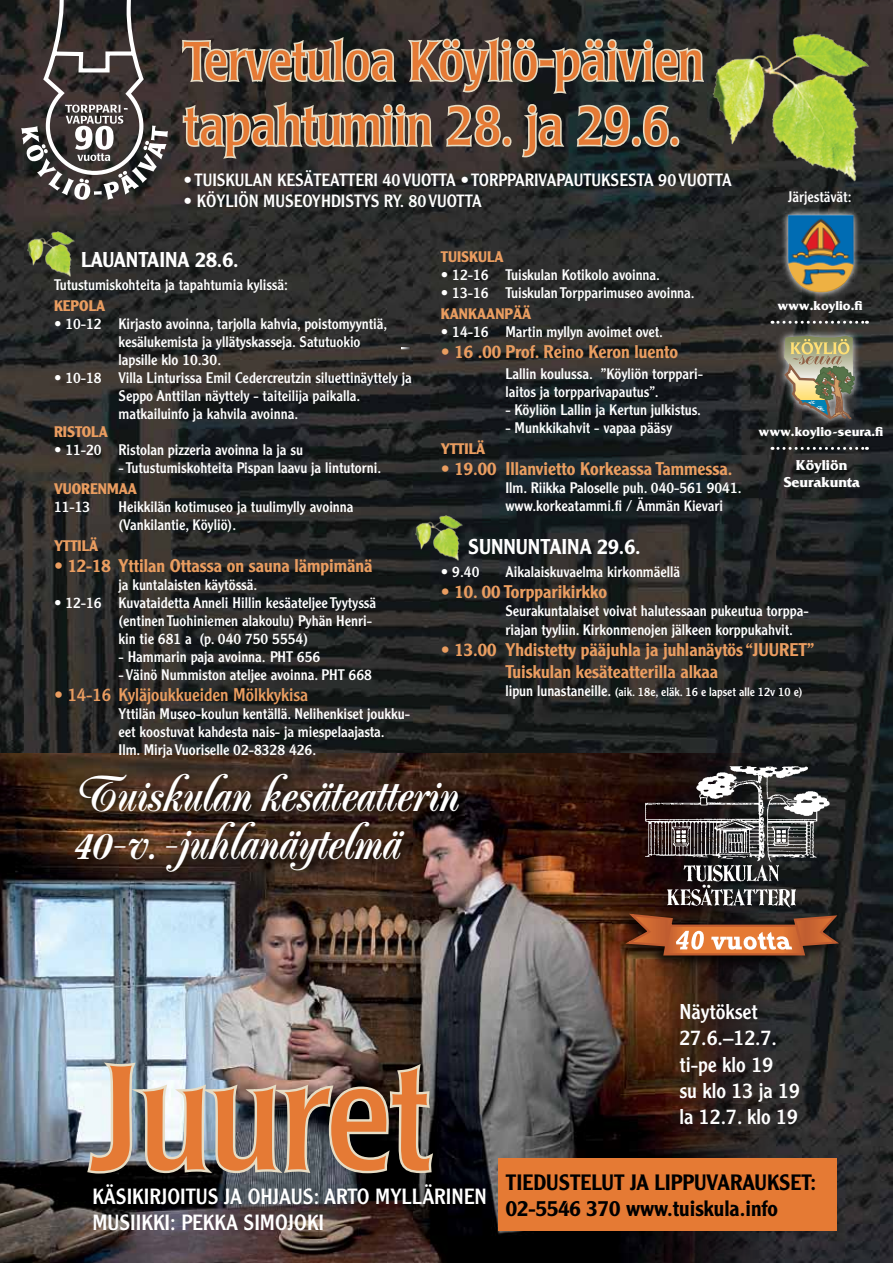
<style>
.page{position:relative;width:893px;height:1263px;background:#fff}
.page>*{position:absolute;margin:0;border:0;box-sizing:border-box;transform-origin:0 0}
.t1{font:condensed 147px "Poppl Laudatio";color:#e57a35}
.t2{font:condensed 54px/64.9px "Poppl Laudatio";color:#e57a35}
.t3{font:500 46.8px/48.4px "Poppl Exquisit";color:#fff}
.t4{font:500 21.75px/26.1px "Clearface Gothic LH";color:#000}
.t5{font:21.6px/25.8px "Clearface Gothic LH";color:#fff}
.t6{font:21px/26.1px "Clearface Gothic LH";color:#fff}
.t7{font:500 21px "Clearface Gothic LH";color:#fff}
.t8{font:500 18px/21.6px "Clearface Gothic LH";color:#ea9d60}
.t9{font:18px "Clearface Gothic LH";color:#ea9d60}
.t10{font:17.4px "Clearface Gothic LH";color:#fff}
.t11{font:15px/18px "Clearface Gothic LH";color:#fff}
.t12{font:700 15px "Clearface Gothic LH";color:#ea9d60}
.t13{font:700 15px/16.5px "Friz Quadrata";color:#fff;text-align:center}
.t14{font:700 13.5px "Friz Quadrata";color:#fff}
.t15{font:12px "Clearface Gothic LH";color:#fff}
.s1{font-size:15px}
</style>
<div class="page">
<img style="left:0;top:0;width:893px;height:1263px">
<svg style="left:181px;top:0;width:526px;height:161px;background:#55524c"></svg>
<div style="left:670px;top:136px;width:9px;height:11px;border:3px solid #e7ddc5;border-radius:50%"></div>
<img style="left:0;top:753px;width:772px;height:510px">
<img style="left:84px;top:1060px;width:352px;height:117px">
<div style="left:70px;top:768px;width:399px;height:114px;background:#000;opacity:.75"></div>
<img style="left:639px;top:763px;width:192px;height:147px">
<div style="left:611px;top:911px;width:227px;height:58px;background:#000;opacity:.75"></div>
<svg style="left:625px;top:914px;width:214px;height:42px;background:#9c5e3c"></svg>
<div style="left:499px;top:1159px;width:338px;height:72px;background:#e57a34"></div>
<svg style="left:401px;top:347px;width:9px;height:2px"></svg>
<svg style="left:21px;top:0;width:147px;height:200px;background:#534e4e"></svg>
<img style="left:696px;top:13px;width:190px;height:173px">
<img style="left:22px;top:226px;width:57px;height:51px">
<svg style="left:776px;top:328px;width:85px;height:98px;background:#393938"></svg>
<hr style="left:784px;top:336px;width:69px;height:1px;background:#7f8a57">
<hr style="left:784px;top:337px;width:69px;height:1px;background:#818b5a">
<hr style="left:784px;top:338px;width:69px;height:1px;background:#838d5c">
<img style="left:784px;top:339px;width:71px;height:81px">
<svg style="left:780px;top:207px;width:80px;height:93px;background:#3f4140"></svg>
<img style="left:788px;top:215px;width:66px;height:77px">
<img style="left:410px;top:509px;width:58px;height:52px">
<svg style="left:772px;top:321px;width:95px;height:3px"></svg>
<svg style="left:772px;top:447px;width:95px;height:3px"></svg>
<h2 class="t2" style="left:184px;top:30px;width:522px">Tervetuloa Köyliö-päivien tapahtumiin 28. ja 29.6.</h2>
<p class="t10" style="left:184px;top:169px;width:20px">• TUIS</p>
<p class="t10" style="left:226px;top:169px;width:20px">KULAN</p>
<p class="t10" style="left:277px;top:169px;width:19px">KESÄTEATTERI</p>
<p class="t10" style="left:382px;top:169px;width:39px">40 VUOTTA</p>
<p class="t10" style="left:460px;top:169px;width:114px">• TORPPARIVAPAUTU</p>
<p class="t10" style="left:601px;top:169px;width:19px">KSESTA</p>
<p class="t10" style="left:658px;top:169px;width:39px">90 VUOTTA</p>
<p class="t10" style="left:184px;top:190px;width:102px">• KÖYLIÖN MUSEOYH</p>
<p class="t10" style="left:331px;top:190px;width:19px">DISTYS</p>
<p class="t10" style="left:384px;top:190px;width:64px">RY. 80 VUOTTA</p>
<p class="t11" style="left:788px;top:187px;width:65px">Järjestävät:</p>
<h3 class="t7" style="left:81px;top:247px;width:159px">LAUANTAINA 28.6.</h3>
<p class="t11" style="left:54px;top:275px;width:236px">Tutustumiskohteita ja tapahtumia kylissä:</p>
<p class="t12" style="left:54px;top:297px;width:53px">KEPOLA</p>
<p class="t11" style="left:118px;top:314px;width:270px;text-indent:-64px">• 10-12 Kirjasto avoinna, tarjolla kahvia, poistomyyntiä, kesälukemista ja yllätyskasseja. Satutuokio lapsille klo 10.30.</p>
<p class="t11" style="left:54px;top:368px;width:359px">• 10-18 Villa Linturissa Emil Cedercreutzin siluettinäyttely ja<br>S</p>
<p class="t11" style="left:118px;top:386px;width:243px;text-indent:8px">eppo Anttilan näyttely - taiteilija paikalla. matkailuinfo ja kahvila avoinna.</p>
<p class="t12" style="left:54px;top:423px;width:55px">RISTOLA</p>
<p class="t11" style="left:54px;top:440px;width:250px">• 11-20 Ristolan pizzeria avoinna la ja su</p>
<p class="t11" style="left:118px;top:458px;width:264px">- Tutustumiskohteita Pispan laavu ja lintutorni.</p>
<p class="t12" style="left:54px;top:480px;width:84px">VUORENMAA</p>
<p class="t11" style="left:54px;top:497px;width:56px">11-13 H</p>
<p class="t11" style="left:118px;top:497px;width:237px;text-indent:9px">eikkilän kotimuseo ja tuulimylly avoinna (Vankilantie, Köyliö).</p>
<p class="t12" style="left:54px;top:537px;width:46px">YTTILÄ</p>
<p class="t8" style="left:54px;top:554px;width:320px">• 12-18 Yttilan Ottassa on sauna lämpimänä</p>
<p class="t11" style="left:118px;top:575px;width:140px">ja kuntalaisten käytössä.</p>
<p class="t11" style="left:119px;top:593px;width:259px;text-indent:-65px">• 12-16 Kuvataidetta Anneli Hillin kesäateljee Tyytyssä (entinen Tuohiniemen alakoulu) Pyhän Henri&shy;kin tie 681 a (p. 040 750 5554)</p>
<p class="t11" style="left:119px;top:647px;width:203px">- Hammarin paja avoinna. PHT 656</p>
<p class="t11" style="left:119px;top:665px;width:255px">- Väinö Nummiston ateljee avoinna. PHT 668</p>
<p class="t9" style="left:54px;top:683px;width:256px">• 14-16 Kyläjoukkueiden Mölkkykisa</p>
<p class="t11" style="left:54px;top:704px;width:38px">Y</p>
<p class="t11" style="left:118px;top:704px;width:293px;text-indent:8px">ttilän Museo-koulun kentällä. Nelihenkiset joukku&shy;eet koostuvat kahdesta nais- ja miespelaajasta.</p>
<p class="t11" style="left:54px;top:740px;width:35px">I</p>
<p class="t11" style="left:122px;top:740px;width:195px">lm. Mirja Vuoriselle 02-8328 426.</p>
<p class="t12" style="left:441px;top:248px;width:64px">TUISKULA</p>
<p class="t11" style="left:441px;top:266px;width:221px">• 12-16 Tuiskulan Kotikolo avoinna.</p>
<p class="t11" style="left:441px;top:284px;width:255px">• 13-16 Tuiskulan Torpparimuseo avoinna.</p>
<p class="t12" style="left:441px;top:305px;width:92px">KANKAANPÄÄ</p>
<p class="t11" style="left:441px;top:323px;width:224px">• 14-16 Martin myllyn avoimet ovet.</p>
<p class="t8" style="left:441px;top:341px;width:239px">• 16 .00 Prof. Reino Keron luento</p>
<p class="t11" style="left:505px;top:365px;width:199px">Lallin koulussa. ”Köyliön torppari&shy;laitos ja torpparivapautus”.</p>
<p class="t11" style="left:505px;top:401px;width:197px">- Köyliön Lallin ja Kertun julkistus.</p>
<p class="t11" style="left:505px;top:419px;width:168px">- Munkkikahvit - vapaa pääsy</p>
<p class="t12" style="left:441px;top:440px;width:46px">YTTILÄ</p>
<p class="t8" style="left:441px;top:458px;width:293px">• 19.00 Illanvietto Korkeassa Tammessa.</p>
<p class="t11" style="left:441px;top:479px;width:35px">I</p>
<p class="t14" style="left:777px;top:298px;width:87px">www.koylio.fi</p>
<p class="t14" style="left:759px;top:424px;width:126px">www.koylio-seura.fi</p>
<p class="t13" style="left:784px;top:457px;width:78px">Köyliön<br>Seurakunta</p>
<p class="t11" style="left:505px;top:479px;width:238px">lm. Riikka Paloselle puh. 040-561 9041. www.korkeatammi.fi / Ämmän Kievari</p>
<h3 class="t7" style="left:468px;top:534px;width:174px">SUNNUNTAINA 29.6.</h3>
<p class="t11" style="left:441px;top:562px;width:52px">• 9.40 A</p>
<p class="t11" style="left:514px;top:562px;width:168px">ikalaiskuvaelma kirkonmäellä</p>
<p class="t8" style="left:441px;top:581px;width:168px">• 10. 00 Torpparikirkko</p>
<p class="t11" style="left:441px;top:602px;width:37px">S</p>
<p class="t11" style="left:505px;top:602px;width:305px;text-indent:8px">eurakuntalaiset voivat halutessaan pukeutua torppa&shy;riajan tyyliin. Kirkonmenojen jälkeen korppukahvit.</p>
<p class="t8" style="left:505px;top:639px;width:310px;text-indent:-64px">• 13.00 Yhdistetty pääjuhla ja juhlanäytös “JUURET”<br>Tuiskulan kesäteatterilla alkaa</p>
<p class="t15" style="left:505px;top:684px;width:299px"><span class="s1">lipun lunastaneille.</span> (aik. 18e, eläk. 16 e lapset alle 12v 10 e)</p>
<h3 class="t3" style="left:72px;top:771px;width:387px">Tuiskulan kesäteatterin<br>40-v.-juhlanäytelmä</h3>
<h1 class="t1" style="left:91px;top:1037px;width:341px">Juuret</h1>
<h3 class="t5" style="left:92px;top:1183px;width:396px">Käsikirjoitus ja ohjaus: Arto Myllärinen<br>Musiikki: Pekka Simojoki</h3>
<h3 class="t6" style="left:679px;top:998px;width:122px">Näytökset<br>27.6.–12.7. ti-pe klo 19<br>su klo 13 ja 19 la 12.7. klo 19</h3>
<h3 class="t4" style="left:506px;top:1169px;width:312px">TIEDUSTELUT JA LIPPUVARAUKSET:<br>02-5546 370 www.tuiskula.info</h3>
</div>
